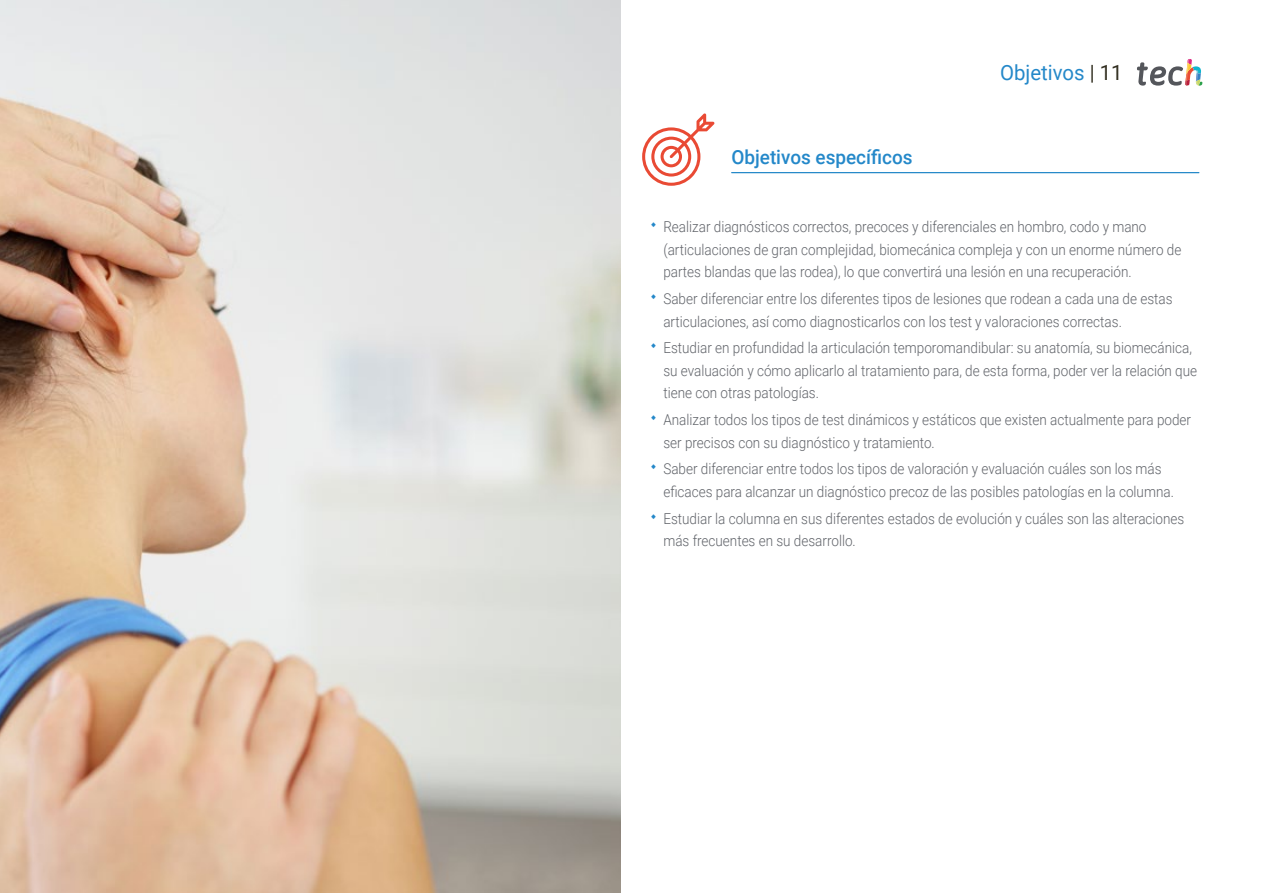
<style>
.page{position:relative;width:1263px;height:893px;background:#fff}
.page>*{position:absolute;margin:0;border:0;box-sizing:border-box;transform-origin:0 0}
.t1{font:21px "Roboto";color:#2488c9}
.t2{font:500 19.5px "Roboto";color:#2488c9}
.t3{font:300 15px/22.5px "Roboto";color:#61646a;scale:.9 1}
.s1{color:#312e20}
</style>
<div class="page">
<svg style="left:642px;top:113px;width:72px;height:73px"></svg>
<hr style="left:731px;top:172px;width:468px;height:1px;background:#2488c9">
<svg style="left:1137px;top:59px;width:65px;height:27px"></svg>
<img style="left:0;top:0;width:621px;height:893px">
<h2 class="t2" style="left:731px;top:144px;width:183px">Objetivos específicos</h2>
<h1 class="t1" style="left:1000px;top:57px;width:124px">Objetivos <span class="s1">| 11</span></h1>
<p class="t3" style="left:663px;top:215px;width:577px">Realizar diagnósticos correctos, precoces y diferenciales en hombro, codo y mano (articulaciones de gran complejidad, biomecánica compleja y con un enorme número de partes blandas que las rodea), lo que convertirá una lesión en una recuperación.</p>
<p class="t3" style="left:663px;top:287px;width:567px">Saber diferenciar entre los diferentes tipos de lesiones que rodean a cada una de estas articulaciones, así como diagnosticarlos con los test y valoraciones correctas.</p>
<p class="t3" style="left:663px;top:336px;width:595px">Estudiar en profundidad la articulación temporomandibular: su anatomía, su biomecánica, su evaluación y cómo aplicarlo al tratamiento para, de esta forma, poder ver la relación que tiene con otras patologías.</p>
<p class="t3" style="left:663px;top:408px;width:588px">Analizar todos los tipos de test dinámicos y estáticos que existen actualmente para poder ser precisos con su diagnóstico y tratamiento.</p>
<p class="t3" style="left:663px;top:457px;width:569px">Saber diferenciar entre todos los tipos de valoración y evaluación cuáles son los más eficaces para alcanzar un diagnóstico precoz de las posibles patologías en la columna.</p>
<p class="t3" style="left:663px;top:506px;width:580px">Estudiar la columna en sus diferentes estados de evolución y cuáles son las alteraciones más frecuentes en su desarrollo.</p>
</div>
